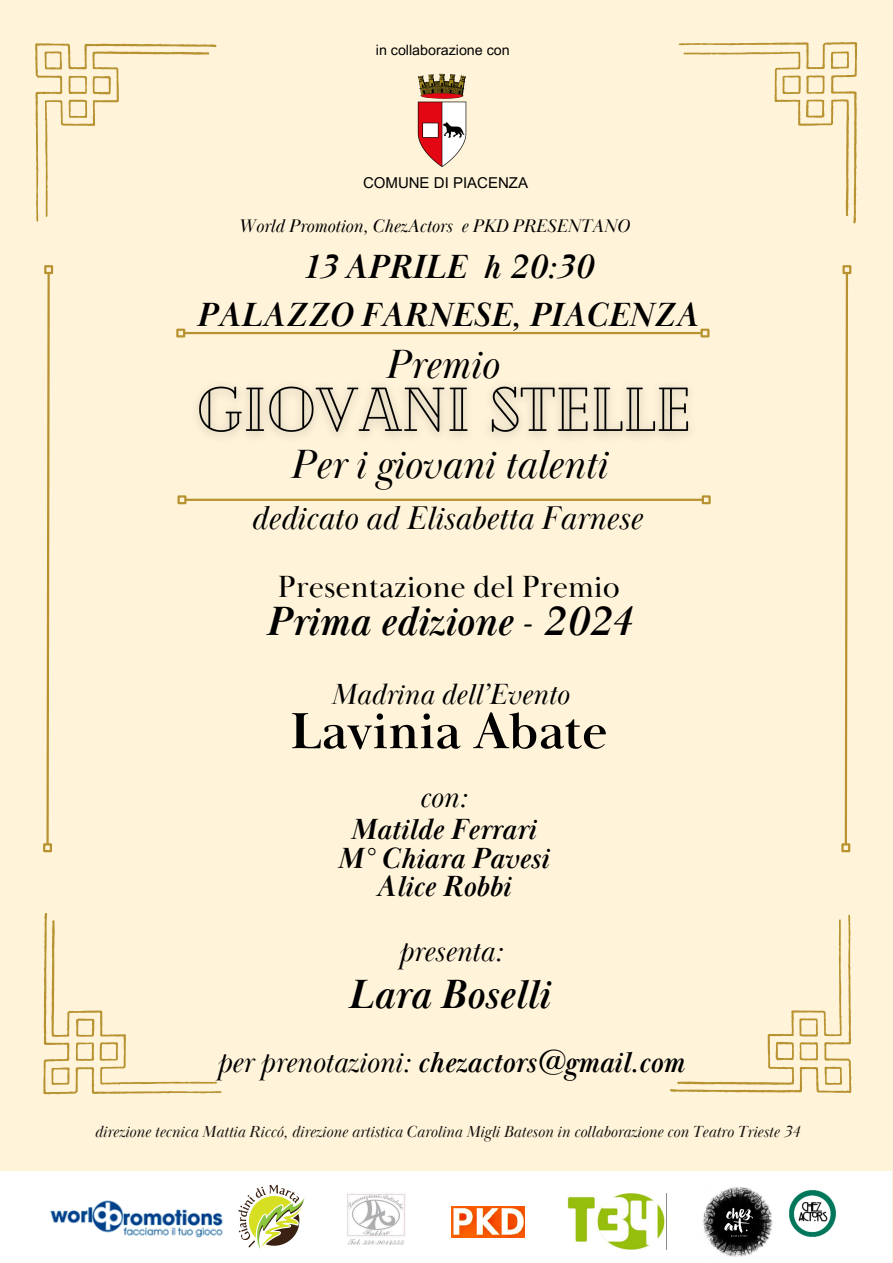
<style>
.page{position:relative;width:893px;height:1263px;background:#fff4da}
.page>*{position:absolute;margin:0;border:0;box-sizing:border-box;transform-origin:0 0}
.t1{font:700 52.5px "Baskerville Display PT";color:#000}
.t2{font:italic 700 42px "Baskerville Display PT";color:#000}
.t3{font:italic 42px "Baskerville Display PT";color:#000}
.t4{font:italic 700 34.5px/47.8px "Baskerville Display PT";color:#000;text-align:center}
.t5{font:italic 33.75px "Baskerville Display PT";color:#000}
.t6{font:31.5px "Baskerville Display PT";color:#000}
.t7{font:italic 700 30px "Baskerville Display PT";color:#000}
.t8{font:italic 30px "Baskerville Display PT";color:#000}
.t9{font:italic 18.75px "Baskerville Display PT";color:#000}
.t10{font:italic 16.5px "Baskerville Display PT";color:#171310}
.t11{font:15px "Arial MT Pro";color:#000}
.t12{font:14.25px "Arial MT Pro";color:#000}
.s1{font-weight:400}
</style>
<div class="page">
<div style="left:0;top:1171px;width:892px;height:92px;background:#fff"></div>
<svg style="left:35px;top:43px;width:182px;height:179px"></svg>
<svg style="left:43px;top:913px;width:179px;height:181px"></svg>
<svg style="left:843px;top:274px;width:6px;height:569px"></svg>
<div style="left:842px;top:265px;width:9px;height:9px;border:2px solid #b89231"></div>
<div style="left:841px;top:843px;width:9px;height:9px;border:2px solid #b89231"></div>
<hr style="left:186px;top:499px;width:516px;height:2px;background:#b89231">
<div style="left:177px;top:495px;width:9px;height:9px;border:2px solid #b89231"></div>
<div style="left:701px;top:495px;width:9px;height:9px;border:2px solid #b89231"></div>
<svg style="left:670px;top:914px;width:181px;height:179px"></svg>
<svg style="left:678px;top:42px;width:179px;height:182px"></svg>
<svg style="left:45px;top:274px;width:6px;height:569px"></svg>
<div style="left:44px;top:265px;width:9px;height:9px;border:2px solid #b89231"></div>
<div style="left:43px;top:843px;width:9px;height:9px;border:2px solid #b89231"></div>
<hr style="left:185px;top:332px;width:516px;height:2px;background:#b89231">
<div style="left:176px;top:329px;width:9px;height:8px;border:2px solid #b89231"></div>
<div style="left:700px;top:329px;width:9px;height:8px;border:2px solid #b89231"></div>
<img style="left:50px;top:1200px;width:173px;height:38px">
<img style="left:789px;top:1190px;width:47px;height:47px">
<img style="left:568px;top:1193px;width:97px;height:56px">
<img style="left:703px;top:1187px;width:70px;height:70px">
<img style="left:238px;top:1184px;width:67px;height:65px">
<img style="left:417px;top:73px;width:50px;height:94px">
<img style="left:347px;top:1194px;width:58px;height:51px">
<img style="left:451px;top:1207px;width:73px;height:30px">
<img style="left:198px;top:386px;width:491px;height:51px">
<h3 class="t12" style="left:376px;top:45px;width:135px">in collaborazione con</h3>
<p class="t11" style="left:363px;top:177px;width:166px">COMUNE DI PIACENZA</p>
<p class="t9" style="left:238px;top:215px;width:392px">World Promotion, ChezActors e PKD PRESENTANO</p>
<p class="t4" style="left:196px;top:244px;width:503px">13 APRILE h 20:30<br>PALAZZO FARNESE, PIACENZA</p>
<p class="t3" style="left:385px;top:339px;width:114px">Premio</p>
<h4 class="t3" style="left:290px;top:438px;width:318px">Per i giovani talenti</h4>
<p class="t5" style="left:251px;top:497px;width:392px">dedicato ad Elisabetta Farnese</p>
<h6 class="t6" style="left:278px;top:567px;width:344px">Presentazione del Premio</h6>
<h6 class="t2" style="left:265px;top:596px;width:368px">Prima edizione - 2024</h6>
<p class="t8" style="left:331px;top:676px;width:239px">Madrina dell’Evento</p>
<h6 class="t1" style="left:290px;top:699px;width:319px">Lavinia Abate</h6>
<p class="t8" style="left:419px;top:779px;width:49px">con:</p>
<p class="t7" style="left:350px;top:811px;width:187px">Matilde Ferrari</p>
<p class="t7" style="left:337px;top:839px;width:213px">M° Chiara Pavesi</p>
<p class="t7" style="left:375px;top:868px;width:136px">Alice Robbi</p>
<p class="t8" style="left:398px;top:933px;width:106px">presenta:</p>
<h2 class="t2" style="left:347px;top:969px;width:203px">Lara Boselli</h2>
<p class="t7" style="left:216px;top:1044px;width:469px"><span class="s1">per prenotazioni:</span> chezactors@gmail.com</p>
<p class="t10" style="left:94px;top:1121px;width:707px">direzione tecnica Mattia Riccó, direzione artistica Carolina Migli Bateson in collaborazione con Teatro Trieste 34</p>
</div>
